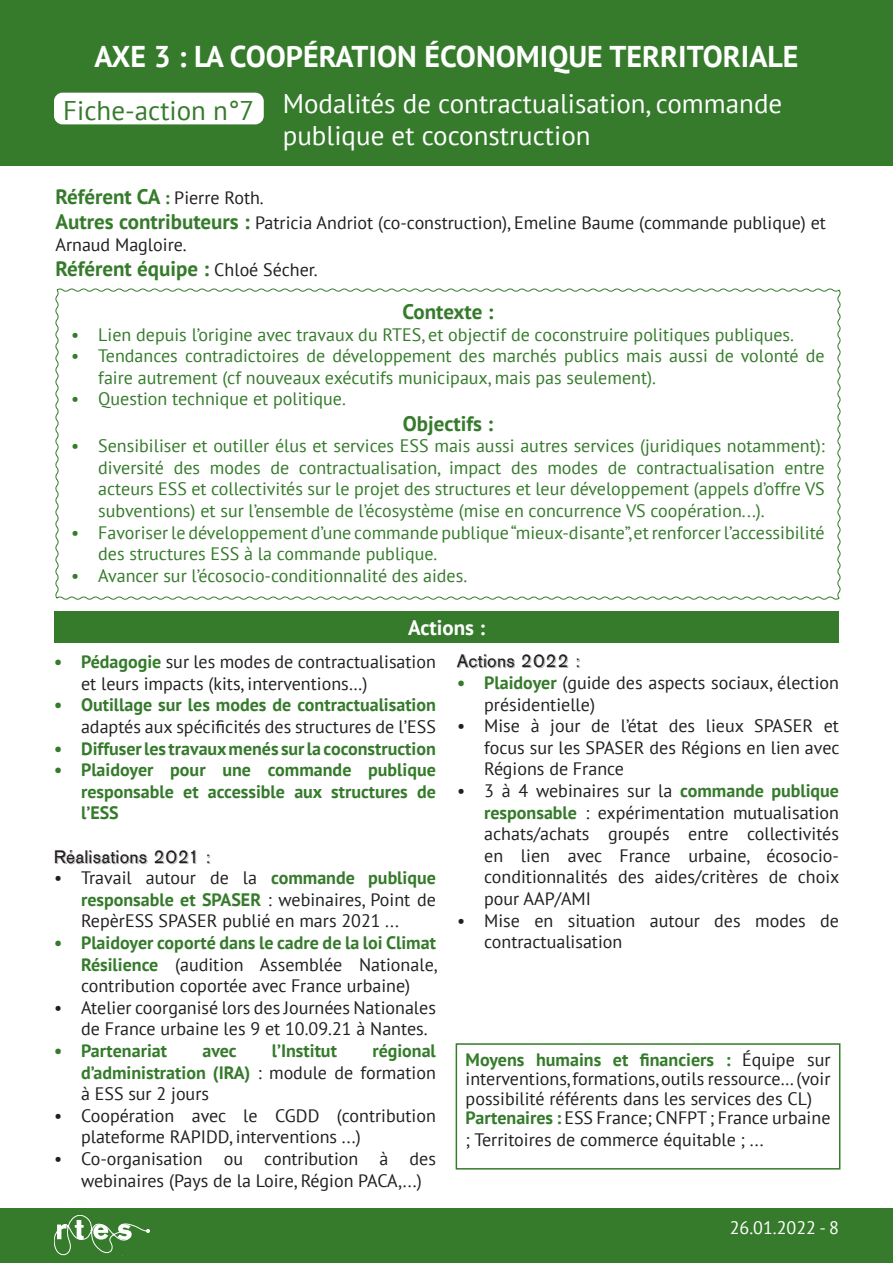
<style>
.page{position:relative;width:893px;height:1263px;background:#fff}
.page>*{position:absolute;margin:0;border:0;box-sizing:border-box;transform-origin:0 0}
.t1{font:700 30px "PT Sans";color:#fff}
.t2{font:27px/32.4px "PT Sans";color:#fff}
.t3{font:27px "PT Sans";color:#357b2b}
.t4{font:700 21px "PT Sans";color:#357b2b}
.t5{font:700 21px "PT Sans";color:#fff}
.t6{font:18px/21.6px "PT Sans";color:#231f20}
.t7{font:18px/21.6px "PT Sans";color:#357b2b}
.t8{font:700 18px/21.6px "PT Sans";color:#357b2b;text-align:justify}
.t9{font:18px "AG Old Face Shaded";color:#231f20}
.t10{font:18px "PT Sans";color:#fff}
.s1{font-weight:700;font-size:21px;color:#357b2b}
.s2{font-weight:700;color:#357b2b}
.s3{font-weight:400;font-size:18px;color:#231f20}
</style>
<div class="page">
<div style="left:0;top:0;width:893px;height:166px;background:#357b2b"></div>
<div style="left:54px;top:93px;width:210px;height:31px;background:#fff;border-radius:9px"></div>
<div style="left:456px;top:1043px;width:384px;height:126px;border:2px solid #357b2b"></div>
<div style="left:0;top:1209px;width:893px;height:54px;background:#357b2b"></div>
<svg style="left:54px;top:1215px;width:96px;height:40px"></svg>
<div style="left:54px;top:611px;width:785px;height:32px;background:#357b2b"></div>
<svg style="left:55px;top:288px;width:786px;height:312px"></svg>
<p class="t1" style="left:94px;top:36px;width:706px">AXE 3 : LA COOPÉRATION ÉCONOMIQUE TERRITORIALE</p>
<p class="t3" style="left:63px;top:93px;width:192px">Fiche-action n°7</p>
<p class="t2" style="left:283px;top:87px;width:501px">Modalités de contractualisation, commande publique et coconstruction</p>
<p class="t6" style="left:56px;top:186px;width:210px"><span class="s1">Référent CA</span> <span class="s2">:</span> Pierre Roth.</p>
<p class="t6" style="left:56px;top:211px;width:772px"><span class="s1">Autres contributeurs :</span> Patricia Andriot (co-construction), Emeline Baume (commande publique) et<br>Arnaud Magloire.</p>
<p class="t4" style="left:56px;top:254px;width:264px">Référent équipe : <span class="s3">Chloé Sécher.</span></p>
<p class="t4" style="left:402px;top:298px;width:93px">Contexte :</p>
<p class="t7" style="left:71px;top:323px;width:724px">• Lien depuis l’origine avec travaux du RTES, et objectif de coconstruire politiques publiques.</p>
<p class="t7" style="left:98px;top:345px;width:728px;text-indent:-27px">• Tendances contradictoires de développement des marchés publics mais aussi de volonté de faire autrement (cf nouveaux exécutifs municipaux, mais pas seulement).</p>
<p class="t7" style="left:71px;top:388px;width:276px">• Question technique et politique.</p>
<p class="t4" style="left:403px;top:409px;width:92px">Objectifs :</p>
<p class="t7" style="left:98px;top:435px;width:728px;text-align:justify;text-indent:-27px">• Sensibiliser et outiller élus et services ESS mais aussi autres services (juridiques notamment): diversité des modes de contractualisation, impact des modes de contractualisation entre acteurs ESS et collectivités sur le projet des structures et leur développement (appels d’offre VS subventions) et sur l’ensemble de l’écosystème (mise en concurrence VS coopération...).</p>
<p class="t7" style="left:98px;top:521px;width:728px;text-indent:-27px">• Favoriser le développement d’une commande publique “mieux-disante”, et renforcer l’accessibilité des structures ESS à la commande publique.</p>
<p class="t7" style="left:71px;top:564px;width:397px">• Avancer sur l’écosocio-conditionnalité des aides.</p>
<p class="t5" style="left:408px;top:614px;width:78px">Actions :</p>
<p class="t6" style="left:81px;top:651px;width:356px;text-indent:-27px"><span class="s2">• Pédagogie</span> sur les modes de contractualisation et leurs impacts (kits, interventions…)</p>
<p class="t6" style="left:54px;top:694px;width:383px;text-align:right"><span class="s2">• Outillage sur les modes de contractualisation </span>adaptés aux spécificités des structures de l’ESS</p>
<p class="t8" style="left:54px;top:737px;width:383px">• Diffuser les travaux menés sur la coconstruction</p>
<p class="t8" style="left:81px;top:759px;width:356px;text-indent:-27px">• Plaidoyer pour une commande publique responsable et accessible aux structures de l’ESS</p>
<p class="t9" style="left:54px;top:845px;width:159px">Réalisations 2021 :</p>
<p class="t6" style="left:81px;top:867px;width:356px;text-align:justify;text-indent:-27px">• Travail autour de la <span class="s2">commande publique responsable et SPASER</span> : webinaires, Point de RepèrESS SPASER publié en mars 2021 ...</p>
<p class="t6" style="left:81px;top:931px;width:358px;text-align:justify;text-indent:-27px"><span class="s2">• Plaidoyer coporté dans le cadre de la loi Climat Résilience</span> (audition Assemblée Nationale, contribution coportée avec France urbaine)</p>
<p class="t6" style="left:81px;top:996px;width:356px;text-indent:-27px">• Atelier coorganisé lors des Journées Nationales de France urbaine les 9 et 10.09.21 à Nantes.</p>
<p class="t8" style="left:54px;top:1039px;width:115px">• Partenariat</p>
<p class="t8" style="left:202px;top:1039px;width:36px">avec</p>
<p class="t8" style="left:272px;top:1039px;width:67px">l’Institut</p>
<p class="t9" style="left:457px;top:650px;width:125px">Actions 2022 :</p>
<p class="t6" style="left:484px;top:671px;width:356px;text-indent:-27px"><span class="s2">• Plaidoyer</span> (guide des aspects sociaux, élection présidentielle)</p>
<p class="t6" style="left:484px;top:715px;width:357px;text-align:justify;text-indent:-27px">• Mise à jour de l’état des lieux SPASER et focus sur les SPASER des Régions en lien avec Régions de France</p>
<p class="t6" style="left:484px;top:779px;width:357px;text-align:justify;text-indent:-27px">• 3 à 4 webinaires sur la <span class="s2">commande publique responsable</span> : expérimentation mutualisation achats/achats groupés entre collectivités en lien avec France urbaine, écosocio&shy;conditionnalités des aides/critères de choix pour AAP/AMI</p>
<p class="t6" style="left:484px;top:909px;width:356px;text-indent:-27px">• Mise en situation autour des modes de contractualisation</p>
<p class="t6" style="left:81px;top:1039px;width:356px;text-align:justify;text-indent:291px"><span class="s2">régional d’administration (IRA)</span> : module de formation à ESS sur 2 jours</p>
<p class="t6" style="left:81px;top:1104px;width:356px;text-indent:-27px">• Coopération avec le CGDD (contribution plateforme RAPIDD, interventions ...)</p>
<p class="t6" style="left:81px;top:1147px;width:356px;text-indent:-27px">• Co-organisation ou contribution à des webinaires (Pays de la Loire, Région PACA,...)</p>
<p class="t6" style="left:466px;top:1049px;width:366px;line-height:19.5px;text-align:justify"><span class="s2">Moyens humains et financiers :</span> Équipe sur interventions, formations, outils ressource… (voir possibilité référents dans les services des CL)</p>
<p class="t6" style="left:466px;top:1107px;width:366px"><span class="s2">Partenaires :</span> ESS France; CNFPT ; France urbaine ; Territoires de commerce équitable ; ...</p>
<p class="t10" style="left:730px;top:1216px;width:111px">26.01.2022 - 8</p>
</div>
